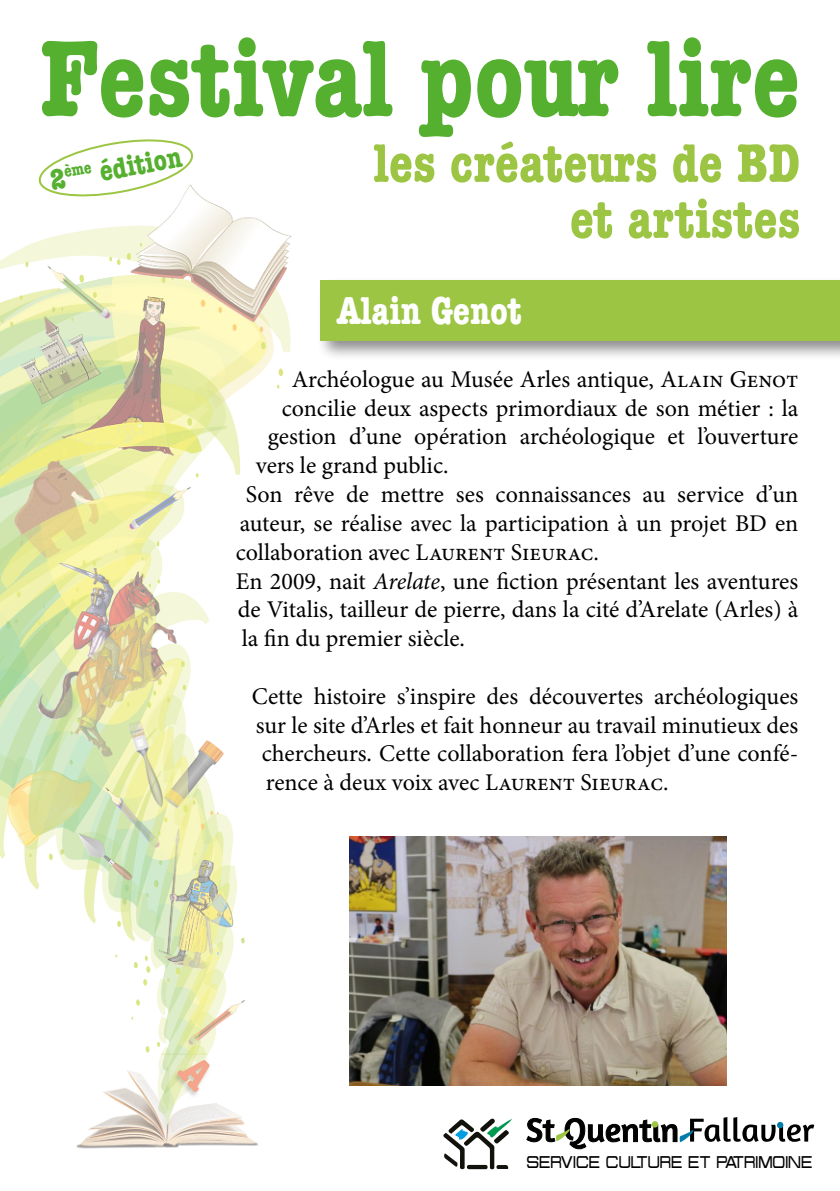
<style>
.page{position:relative;width:840px;height:1191px;background:#fff}
.page>*{position:absolute;margin:0;border:0;box-sizing:border-box;transform-origin:0 0}
.t1{font:700 condensed 112px "American Typewriter";color:#55b030}
.t2{font:700 condensed 56px/56px "American Typewriter";color:#9cc544;text-align:right}
.t3{font:700 condensed 40px "American Typewriter";color:#fff}
.t4{font:700 condensed 30px "American Typewriter";color:#55b030}
.t5{font:24px "Minion Pro";color:#000}
.t6{font:16.8px "Probert";color:#000;scale:.87 1}
.s1{font-style:italic}
</style>
<div class="page">
<img style="left:0;top:189px;width:292px;height:960px">
<svg style="left:526px;top:1117px;width:287px;height:33px"></svg>
<svg style="left:443px;top:1118px;width:68px;height:51px"></svg>
<svg style="left:38px;top:139px;width:156px;height:60px"></svg>
<div style="left:316px;top:276px;width:523px;height:85px;background:#000;opacity:.45"></div>
<div style="left:320px;top:280px;width:519px;height:61px;background:#9cc544"></div>
<img style="left:349px;top:836px;width:377px;height:249px">
<h1 class="t1" style="left:40px;top:-11px;width:761px">Festival pour lire</h1>
<p class="t4" style="left:46px;top:156px;width:135px;rotate:-10deg">2<sup>ème</sup> édition</p>
<h2 class="t2" style="left:373px;top:134px;width:428px">les créateurs de BD et artistes</h2>
<h3 class="t3" style="left:336px;top:279px;width:186px">Alain Genot</h3>
<p class="t5" style="left:291px;top:363px;width:508px">Archéologue au Musée Arles antique, Alain Genot</p>
<p class="t5" style="left:281px;top:392px;width:518px">concilie deux aspects primordiaux de son métier : la</p>
<p class="t5" style="left:267px;top:421px;width:532px">gestion d’une opération archéologique et l’ouverture</p>
<p class="t5" style="left:255px;top:449px;width:194px">vers le grand public.</p>
<p class="t5" style="left:245px;top:478px;width:554px">Son rêve de mettre ses connaissances au service d’un</p>
<p class="t5" style="left:239px;top:507px;width:560px">auteur, se réalise avec la participation à un projet BD en</p>
<p class="t5" style="left:235px;top:536px;width:364px">collaboration avec Laurent Sieurac.</p>
<p class="t5" style="left:235px;top:565px;width:563px">En 2009, nait <span class="s1">Arelate</span>, une fiction présentant les aventures</p>
<p class="t5" style="left:237px;top:593px;width:562px">de Vitalis, tailleur de pierre, dans la cité d’Arelate (Arles) à</p>
<p class="t5" style="left:241px;top:622px;width:225px">la fin du premier siècle.</p>
<p class="t5" style="left:251px;top:680px;width:548px">Cette histoire s’inspire des découvertes archéologiques</p>
<p class="t5" style="left:255px;top:709px;width:543px">sur le site d’Arles et fait honneur au travail minutieux des</p>
<p class="t5" style="left:261px;top:737px;width:538px">chercheurs. Cette collaboration fera l’objet d’une confé-</p>
<p class="t5" style="left:265px;top:766px;width:404px">rence à deux voix avec Laurent Sieurac.</p>
<p class="t6" style="left:526px;top:1152px;width:330px">SERVICE CULTURE ET PATRIMOINE</p>
</div>
